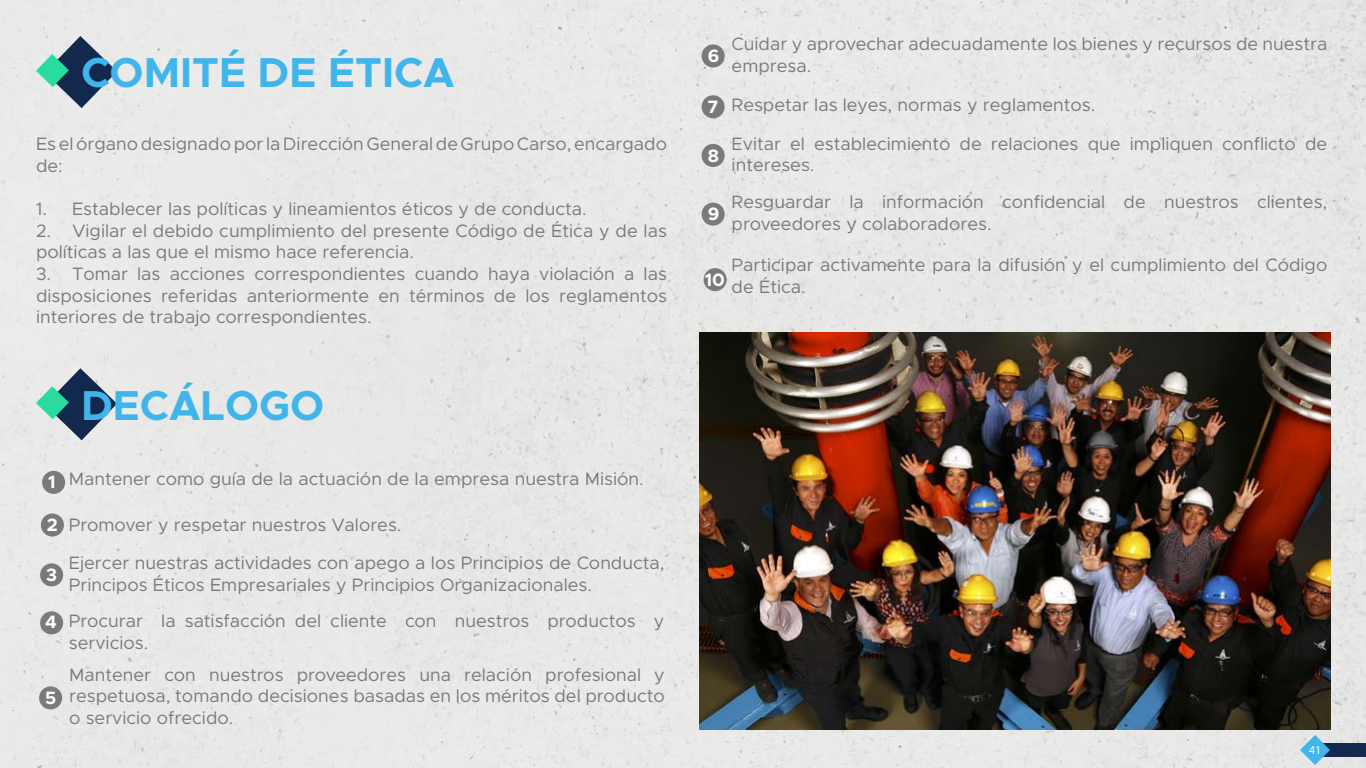
<style>
.page{position:relative;width:1366px;height:768px;background:#e8e9e7}
.page>*{position:absolute;margin:0;border:0;box-sizing:border-box;transform-origin:0 0}
.t1{font:700 42px "Metropolis";color:#40b5eb}
.t2{font:18px/21.6px "Metropolis";color:#7a7a7a}
.t3{font:700 18px "Metropolis";color:#fff}
.t4{font:12px "Myriad Pro";color:#fff}
</style>
<div class="page">
<div style="left:1318px;top:743px;width:48px;height:14px;background:#12294d"></div>
<svg style="left:1300px;top:735px;width:30px;height:30px"></svg>
<svg style="left:36px;top:36px;width:81px;height:72px;background:#829ba3"></svg>
<svg style="left:36px;top:368px;width:81px;height:72px;background:#829ca3"></svg>
<div style="left:704px;top:268px;width:23px;height:23px;background:#7a7a7a;border-radius:50%"></div>
<div style="left:702px;top:203px;width:23px;height:23px;background:#7a7a7a;border-radius:50%"></div>
<div style="left:702px;top:144px;width:23px;height:23px;background:#7a7a7a;border-radius:50%"></div>
<div style="left:702px;top:95px;width:23px;height:23px;background:#7a7a7a;border-radius:50%"></div>
<div style="left:702px;top:44px;width:23px;height:23px;background:#7a7a7a;border-radius:50%"></div>
<div style="left:39px;top:686px;width:23px;height:23px;background:#7a7a7a;border-radius:50%"></div>
<div style="left:40px;top:611px;width:23px;height:23px;background:#7a7a7a;border-radius:50%"></div>
<div style="left:40px;top:563px;width:23px;height:23px;background:#7a7a7a;border-radius:50%"></div>
<div style="left:41px;top:514px;width:23px;height:23px;background:#7a7a7a;border-radius:50%"></div>
<div style="left:42px;top:471px;width:23px;height:23px;background:#7a7a7a;border-radius:50%"></div>
<img style="left:699px;top:332px;width:631px;height:397px">
<h1 class="t1" style="left:81px;top:46px;width:375px">COMITÉ DE ÉTICA</h1>
<p class="t2" style="left:36px;top:133px;width:633px">Es el órgano designado por la Dirección General de Grupo Carso, encargado de:</p>
<p class="t2" style="left:36px;top:198px;width:552px">1. Establecer las políticas y lineamientos éticos y de conducta.</p>
<p class="t2" style="left:36px;top:220px;width:632px">2. Vigilar el debido cumplimiento del presente Código de Ética y de las políticas a las que el mismo hace referencia.</p>
<p class="t2" style="left:36px;top:263px;width:633px;text-align:justify">3. Tomar las acciones correspondientes cuando haya violación a las disposiciones referidas anteriormente en términos de los reglamentos interiores de trabajo correspondientes.</p>
<h1 class="t1" style="left:81px;top:379px;width:245px">DECÁLOGO</h1>
<p class="t3" style="left:48px;top:471px;width:9px">1</p>
<p class="t3" style="left:47px;top:514px;width:12px">2</p>
<p class="t3" style="left:46px;top:563px;width:12px">3</p>
<p class="t3" style="left:45px;top:610px;width:13px">4</p>
<p class="t3" style="left:45px;top:686px;width:13px">5</p>
<p class="t2" style="left:69px;top:468px;width:576px">Mantener como guía de la actuación de la empresa nuestra Misión.</p>
<p class="t2" style="left:69px;top:514px;width:334px">Promover y respetar nuestros Valores.</p>
<p class="t2" style="left:69px;top:552px;width:597px">Ejercer nuestras actividades con apego a los Principios de Conducta,<br>Principos Éticos Empresariales y Principios Organizacionales.</p>
<p class="t2" style="left:69px;top:610px;width:597px">Procurar la satisfacción del cliente con nuestros productos y servicios.</p>
<p class="t2" style="left:69px;top:664px;width:597px;text-align:justify">Mantener con nuestros proveedores una relación profesional y respetuosa, tomando decisiones basadas en los méritos del producto o servicio ofrecido.</p>
<p class="t3" style="left:708px;top:44px;width:13px">6</p>
<p class="t3" style="left:708px;top:95px;width:12px">7</p>
<p class="t3" style="left:708px;top:144px;width:13px">8</p>
<p class="t2" style="left:732px;top:33px;width:597px">Cuidar y aprovechar adecuadamente los bienes y recursos de nuestra empresa.</p>
<p class="t2" style="left:732px;top:94px;width:365px">Respetar las leyes, normas y reglamentos.</p>
<p class="t2" style="left:732px;top:133px;width:597px">Evitar el establecimiento de relaciones que impliquen conflicto de intereses.</p>
<p class="t3" style="left:708px;top:203px;width:13px">9</p>
<p class="t3" style="left:705px;top:268px;width:22px">10</p>
<p class="t2" style="left:732px;top:191px;width:597px">Resguardar la información confidencial de nuestros clientes, proveedores y colaboradores.</p>
<p class="t2" style="left:732px;top:254px;width:597px">Participar activamente para la difusión y el cumplimiento del Código de Ética.</p>
<p class="t4" style="left:1309px;top:742px;width:14px">41</p>
</div>
